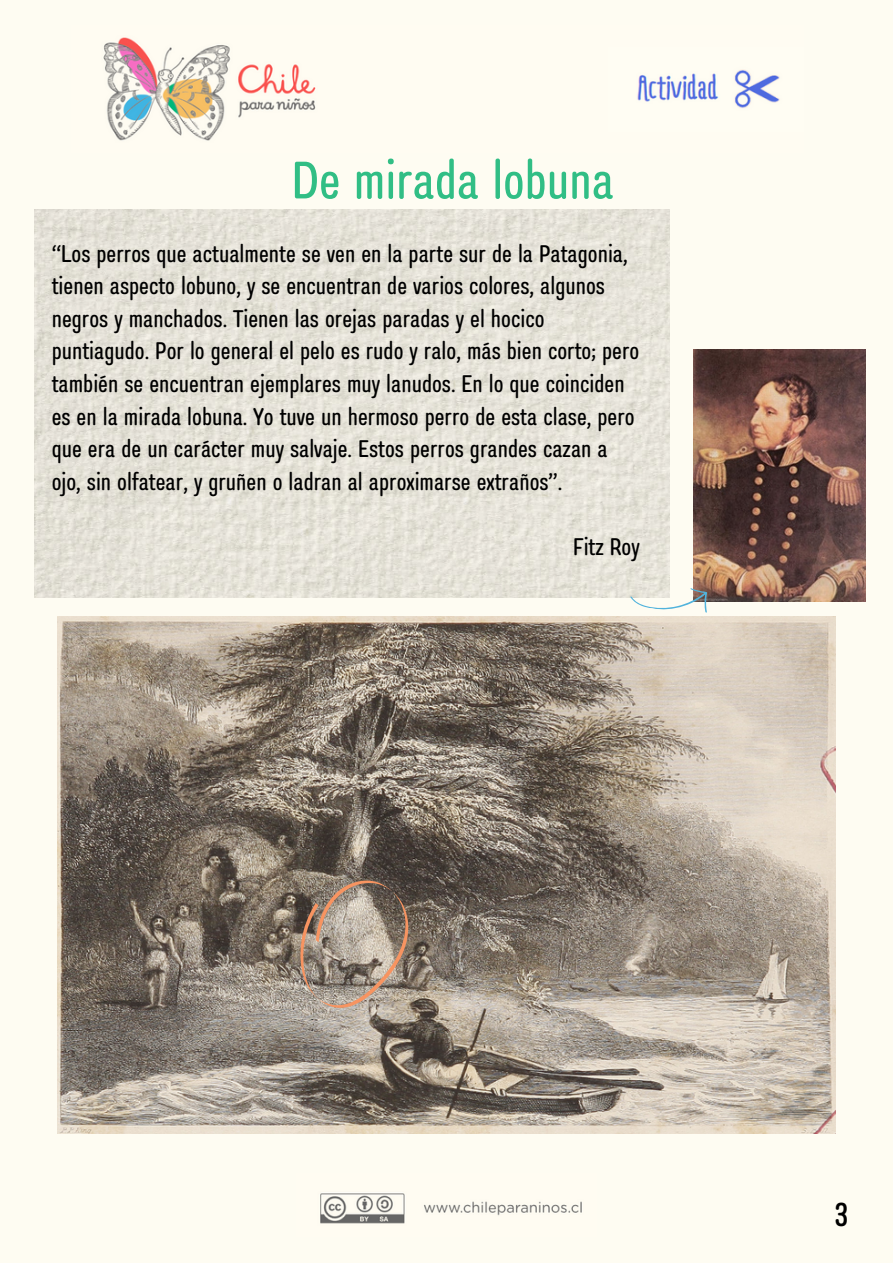
<style>
.page{position:relative;width:893px;height:1264px;background:#fff}
.page>*{position:absolute;margin:0;border:0;box-sizing:border-box;transform-origin:0 0}
.t1{font:500 condensed 52.5px "Prachason Neue Mon";color:#31be85}
.t2{font:500 condensed 33px "Prachason Neue Mon";color:#000}
.t3{font:500 condensed 24px/32.5px "Prachason Neue Mon";color:#000}
</style>
<div class="page">
<div style="left:0;top:0;width:892px;height:1262px;background:#fefcf2"></div>
<img style="left:103px;top:37px;width:213px;height:104px">
<img style="left:320px;top:1193px;width:262px;height:31px">
<img style="left:637px;top:70px;width:143px;height:38px">
<img style="left:57px;top:616px;width:778px;height:517px">
<svg style="left:273px;top:859px;width:156px;height:167px;background:#918376"></svg>
<img style="left:34px;top:210px;width:635px;height:387px">
<img style="left:693px;top:350px;width:172px;height:251px">
<svg style="left:628px;top:580px;width:81px;height:33px"></svg>
<p class="t1" style="left:292px;top:156px;width:324px">De mirada lobuna</p>
<p class="t3" style="left:52px;top:238px;width:589px">“Los perros que actualmente se ven en la parte sur de la Patagonia, tienen aspecto lobuno, y se encuentran de varios colores, algunos negros y manchados. Tienen las orejas paradas y el hocico puntiagudo. Por lo general el pelo es rudo y ralo, más bien corto; pero también se encuentran ejemplares muy lanudos. En lo que coinciden es en la mirada lobuna. Yo tuve un hermoso perro de esta clase, pero que era de un carácter muy salvaje. Estos perros grandes cazan a ojo, sin olfatear, y gruñen o ladran al aproximarse extraños”.</p>
<p class="t3" style="left:573px;top:531px;width:68px">Fitz Roy</p>
<p class="t2" style="left:834px;top:1199px;width:15px">3</p>
</div>
